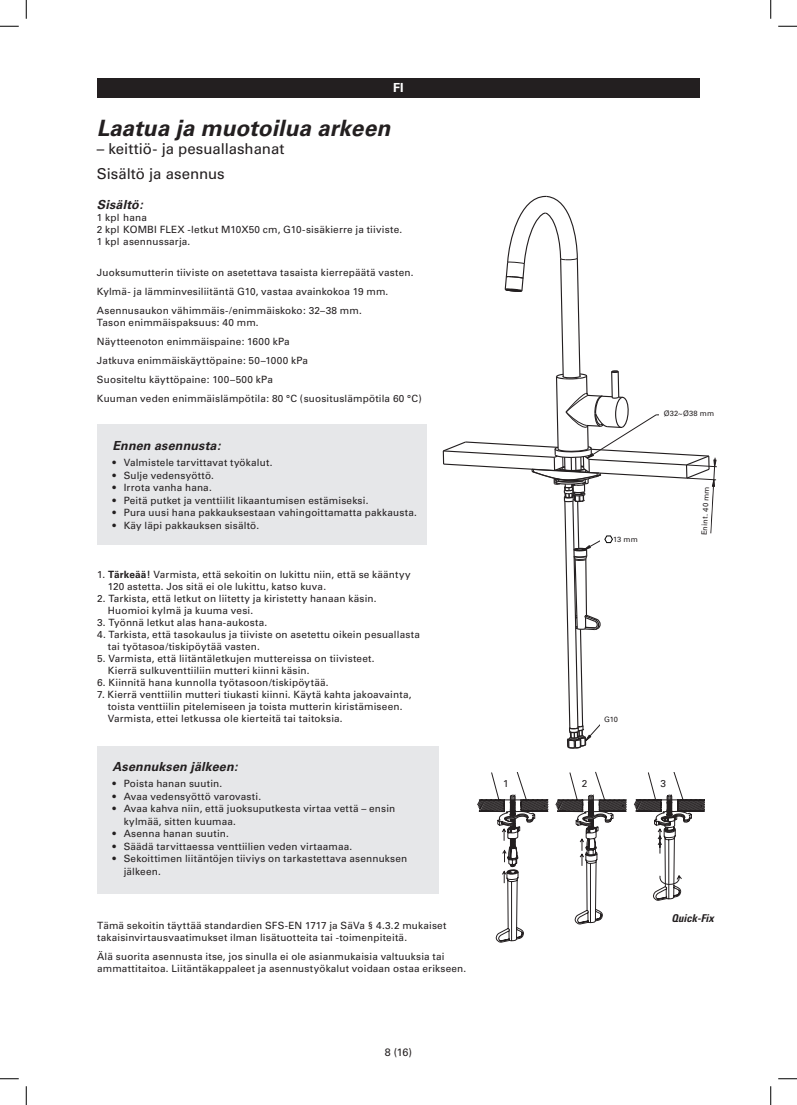
<style>
.page{position:relative;width:797px;height:1105px;background:#fff}
.page>*{position:absolute;margin:0;border:0;box-sizing:border-box;transform-origin:0 0}
.t1{font:italic 700 22.5px "Univers";color:#231f20}
.t2{font:15px/24.4px "Univers";letter-spacing:-.005em;color:#231f20}
.t3{font:italic 700 12.5px "Univers";letter-spacing:.015em;color:#231f20}
.t4{font:700 12.5px "Univers";color:#fff}
.t5{font:italic 700 condensed 10.75px "Univers";color:#231f20}
.t6{font:10.75px "Univers LT Std";color:#231f20}
.t7{font:10px/12px "Univers";letter-spacing:.015em;color:#231f20}
.t8{font:7.5px "Univers";letter-spacing:.02em;color:#231f20}
.s1{font-weight:700}
.s2{font-weight:700;font-style:italic;font-stretch:condensed;font-size:10.75px}
</style>
<div class="page">
<div style="left:97px;top:78px;width:602px;height:19px;background:#231f20"></div>
<div style="left:97px;top:747px;width:341px;height:147px;background:#e6e7e9"></div>
<div style="left:97px;top:424px;width:330px;height:120px;background:#e6e7e9"></div>
<svg style="left:442px;top:195px;width:275px;height:554px"></svg>
<div style="left:600px;top:713px;width:27px;height:14px;background:#fff"></div>
<svg style="left:477px;top:772px;width:228px;height:170px"></svg>
<div style="left:630px;top:927px;width:94px;height:28px;background:#fff"></div>
<div style="left:499px;top:776px;width:13px;height:14px;background:#fff"></div>
<div style="left:577px;top:776px;width:14px;height:14px;background:#fff"></div>
<div style="left:656px;top:776px;width:14px;height:14px;background:#fff"></div>
<svg style="left:0;top:25px;width:19px;height:2px"></svg>
<svg style="left:778px;top:25px;width:19px;height:2px"></svg>
<svg style="left:0;top:1078px;width:19px;height:1px"></svg>
<svg style="left:778px;top:1078px;width:19px;height:1px"></svg>
<svg style="left:25px;top:0;width:2px;height:19px"></svg>
<svg style="left:25px;top:1086px;width:2px;height:19px"></svg>
<svg style="left:770px;top:0;width:1px;height:19px"></svg>
<svg style="left:770px;top:1086px;width:1px;height:19px"></svg>
<p class="t4" style="left:393px;top:81px;width:12px">FI</p>
<h1 class="t1" style="left:97px;top:115px;width:295px">Laatua ja muotoilua arkeen</h1>
<h2 class="t2" style="left:97px;top:137px;width:189px">– keittiö- ja pesuallashanat<br>Sisältö ja asennus</h2>
<p class="t3" style="left:97px;top:197px;width:47px">Sisältö:</p>
<p class="t7" style="left:97px;top:211px;width:307px">1 kpl hana<br>2 kpl KOMBI FLEX -letkut M10X50 cm, G10-sisäkierre ja tiiviste.<br>1 kpl asennussarja.</p>
<p class="t7" style="left:97px;top:263px;width:318px;line-height:19.1px">Juoksumutterin tiiviste on asetettava tasaista kierrepäätä vasten.<br>Kylmä- ja lämminvesiliitäntä G10, vastaa avainkokoa 19 mm.<br>Asennusaukon vähimmäis-/enimmäiskoko: 32–38 mm.</p>
<p class="t7" style="left:97px;top:313px;width:326px;line-height:19.1px">Tason enimmäispaksuus: 40 mm.<br>Näytteenoton enimmäispaine: 1600 kPa<br>Jatkuva enimmäiskäyttöpaine: 50–1000 kPa<br>Suositeltu käyttöpaine: 100–500 kPa<br>Kuuman veden enimmäislämpötila: 80 °C (suosituslämpötila 60 °C)</p>
<p class="t3" style="left:112px;top:439px;width:110px">Ennen asennusta:</p>
<p class="t7" style="left:112px;top:457px;width:161px">• Valmistele tarvittavat työkalut.</p>
<p class="t7" style="left:112px;top:469px;width:103px">• Sulje vedensyöttö.</p>
<p class="t7" style="left:112px;top:482px;width:101px">• Irrota vanha hana.</p>
<p class="t7" style="left:112px;top:494px;width:257px">• Peitä putket ja venttiilit likaantumisen estämiseksi.</p>
<p class="t7" style="left:112px;top:507px;width:306px">• Pura uusi hana pakkauksestaan vahingoittamatta pakkausta.</p>
<p class="t7" style="left:112px;top:519px;width:148px">• Käy läpi pakkauksen sisältö.</p>
<p class="t7" style="left:108px;top:569px;width:304px;text-indent:-11px">1. <span class="s1">Tärkeää!</span> Varmista, että sekoitin on lukittu niin, että se kääntyy<br>120 astetta. Jos sitä ei ole lukittu, katso kuva.</p>
<p class="t7" style="left:108px;top:593px;width:270px;text-indent:-11px">2. Tarkista, että letkut on liitetty ja kiristetty hanaan käsin.<br>Huomioi kylmä ja kuuma vesi.</p>
<p class="t7" style="left:97px;top:617px;width:172px">3. Työnnä letkut alas hana-aukosta.</p>
<p class="t7" style="left:108px;top:629px;width:314px;text-indent:-11px">4. Tarkista, että tasokaulus ja tiiviste on asetettu oikein pesuallasta tai työtasoa/tiskipöytää vasten.</p>
<p class="t7" style="left:108px;top:653px;width:268px;text-indent:-11px">5. Varmista, että liitäntäletkujen muttereissa on tiivisteet.<br>Kierrä sulkuventtiiliin mutteri kiinni käsin.</p>
<p class="t7" style="left:97px;top:677px;width:233px">6. Kiinnitä hana kunnolla työtasoon/tiskipöytää.</p>
<p class="t7" style="left:108px;top:689px;width:305px;text-indent:-11px">7. Kierrä venttiilin mutteri tiukasti kiinni. Käytä kahta jakoavainta, toista venttiilin pitelemiseen ja toista mutterin kiristämiseen.<br>Varmista, ettei letkussa ole kierteitä tai taitoksia.</p>
<p class="t3" style="left:112px;top:759px;width:127px">Asennuksen jälkeen:</p>
<p class="t7" style="left:112px;top:778px;width:111px">• Poista hanan suutin.</p>
<p class="t7" style="left:112px;top:790px;width:150px">• Avaa vedensyöttö varovasti.</p>
<p class="t7" style="left:124px;top:803px;width:273px;line-height:12.5px;text-indent:-11px">• Avaa kahva niin, että juoksuputkesta virtaa vettä – ensin kylmää, sitten kuumaa.</p>
<p class="t7" style="left:112px;top:828px;width:118px">• Asenna hanan suutin.</p>
<p class="t7" style="left:112px;top:840px;width:241px">• Säädä tarvittaessa venttiilien veden virtaamaa.</p>
<p class="t7" style="left:124px;top:853px;width:285px;line-height:12.5px;text-indent:-11px">• Sekoittimen liitäntöjen tiiviys on tarkastettava asennuksen jälkeen.</p>
<p class="t7" style="left:97px;top:920px;width:351px">Tämä sekoitin täyttää standardien SFS-EN 1717 ja SäVa § 4.3.2 mukaiset takaisinvirtausvaatimukset ilman lisätuotteita tai -toimenpiteitä.</p>
<p class="t7" style="left:97px;top:951px;width:370px">Älä suorita asennusta itse, jos sinulla ei ole asianmukaisia valtuuksia tai ammattitaitoa. Liitäntäkappaleet ja asennustyökalut voidaan ostaa erikseen.</p>
<p class="t6" style="left:385px;top:1046px;width:29px">8 (16)</p>
<p class="t8" style="left:663px;top:409px;width:52px">Ø32~Ø38 mm</p>
<p class="t8" style="left:613px;top:534px;width:26px">13 mm</p>
<p class="t8" style="left:699px;top:535px;width:50px;rotate:-87deg">Enint. 40 mm</p>
<p class="t8" style="left:604px;top:715px;width:16px">G10</p>
<p class="t7" style="left:503px;top:777px;width:9px">1<span class="s2">1</span></p>
<p class="t7" style="left:581px;top:777px;width:10px">2<span class="s2">2</span></p>
<p class="t7" style="left:660px;top:777px;width:10px">3<span class="s2">3</span></p>
<p class="t5" style="left:671px;top:912px;width:44px">Quick-Fix</p>
</div>
